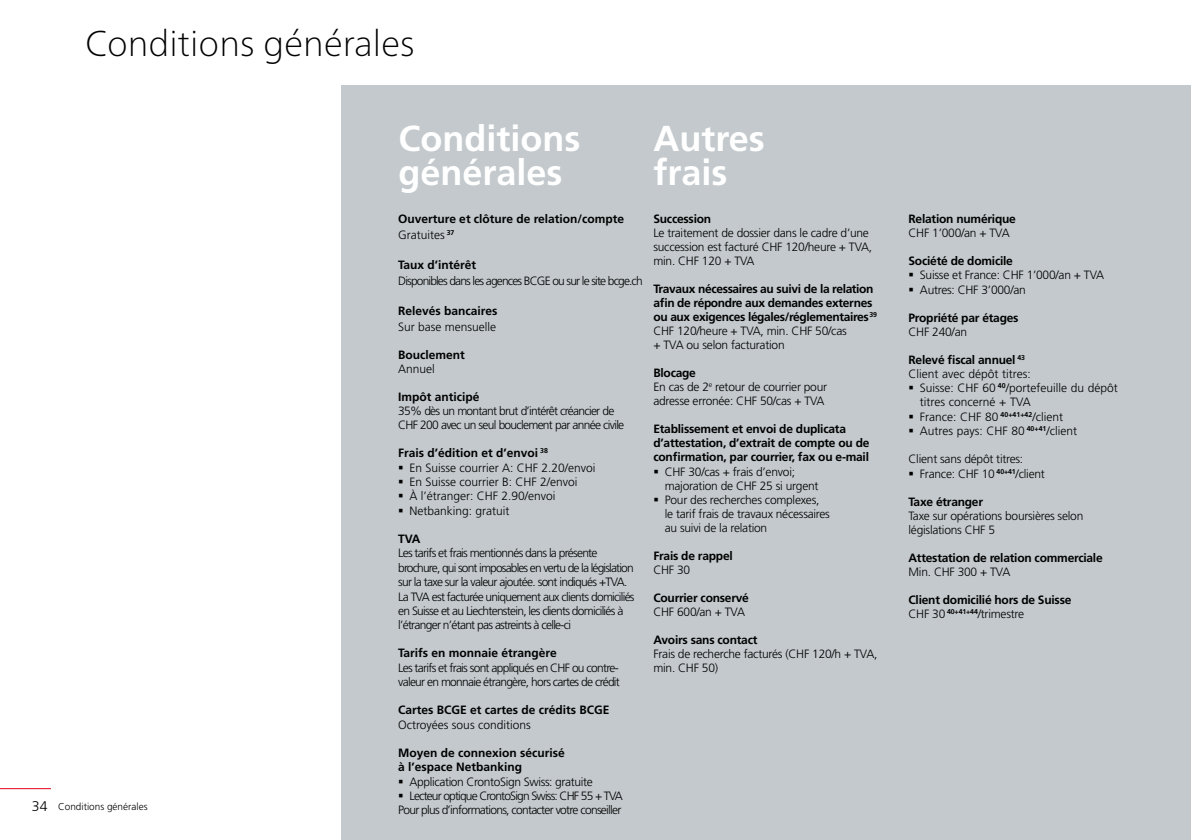
<style>
.page{position:relative;width:1191px;height:840px;background:#fff}
.page>*{position:absolute;margin:0;border:0;box-sizing:border-box;transform-origin:0 0}
.t1{font:700 36px/34px "Frutiger LT Std";color:#fff}
.t2{font:100 36px "Frutiger Neue LT Pro";color:#000}
.t3{font:300 12px/14px "Frutiger LT Std";letter-spacing:-.02em;color:#000}
.t4{font:300 12px/14.4px "Frutiger LT Std";letter-spacing:-.06em;color:#000}
.t5{font:700 12px/14px "Frutiger LT Std";letter-spacing:-.02em;color:#000}
.t6{font:300 12px/14px "Frutiger LT Std";color:#000}
.t7{font:700 12px/16px "Frutiger LT Std";color:#000}
.t8{font:300 12px "Frutiger LT Std";letter-spacing:-.07em;color:#000}
.t9{font:300 10px "Frutiger LT Std";color:#000}
.s1{font-size:14px}
.s2{font-weight:300}
.s3{font-weight:700}
</style>
<div class="page">
<div style="left:341px;top:85px;width:850px;height:754px;background:#c3c9cc"></div>
<hr style="left:0;top:787px;width:51px;height:1px;background:#e3001d">
<h1 class="t2" style="left:85px;top:22px;width:331px">Conditions générales</h1>
<p class="t9" style="left:32px;top:800px;width:117px"><span class="s1">34</span> Conditions générales</p>
<h1 class="t1" style="left:398px;top:122px;width:183px">Conditions générales</h1>
<h1 class="t1" style="left:653px;top:122px;width:113px">Autres frais</h1>
<p class="t7" style="left:398px;top:211px;width:227px">Ouverture et clôture de relation/compte<br><span class="s2">Gratuites</span> <sup>37</sup></p>
<p class="t7" style="left:398px;top:257px;width:79px">Taux d’intérêt</p>
<p class="t8" style="left:398px;top:274px;width:246px">Disponibles dans les agences BCGE ou sur le site bcge.ch</p>
<p class="t7" style="left:398px;top:303px;width:101px">Relevés bancaires</p>
<p class="t6" style="left:398px;top:320px;width:100px">Sur base mensuelle</p>
<p class="t7" style="left:398px;top:347px;width:68px">Bouclement</p>
<p class="t3" style="left:398px;top:362px;width:38px">Annuel</p>
<p class="t7" style="left:398px;top:389px;width:83px">Impôt anticipé</p>
<p class="t4" style="left:398px;top:404px;width:228px">35% dès un montant brut d’intérêt créancier de<br>CHF 200 avec un seul bouclement par année civile</p>
<p class="t7" style="left:398px;top:445px;width:151px">Frais d’édition et d’envoi <sup>38</sup></p>
<p class="t6" style="left:398px;top:460px;width:199px">▪ En Suisse courrier A: CHF 2.20/envoi</p>
<p class="t6" style="left:398px;top:475px;width:181px">▪ En Suisse courrier B: CHF 2/envoi</p>
<p class="t6" style="left:398px;top:489px;width:159px">▪ À l’étranger: CHF 2.90/envoi</p>
<p class="t6" style="left:398px;top:503px;width:113px">▪ Netbanking: gratuit</p>
<p class="t5" style="left:398px;top:531px;width:24px">TVA</p>
<p class="t4" style="left:398px;top:546px;width:238px">Les tarifs et frais mentionnés dans la présente brochure, qui sont imposables en vertu de la législation sur la taxe sur la valeur ajoutée. sont indiqués +TVA.<br>La TVA est facturée uniquement aux clients domiciliés en Suisse et au Liechtenstein, les clients domiciliés à l’étranger n’étant pas astreints à celle-ci</p>
<p class="t7" style="left:398px;top:645px;width:160px">Tarifs en monnaie étrangère</p>
<p class="t4" style="left:398px;top:660px;width:223px">Les tarifs et frais sont appliqués en CHF ou contre&shy;valeur en monnaie étrangère, hors cartes de crédit</p>
<p class="t7" style="left:398px;top:701px;width:213px">Cartes BCGE et cartes de crédits BCGE</p>
<p class="t6" style="left:398px;top:717px;width:134px">Octroyées sous conditions</p>
<p class="t7" style="left:398px;top:745px;width:168px;line-height:14px">Moyen de connexion sécurisé à l’espace Netbanking</p>
<p class="t3" style="left:398px;top:774px;width:196px">▪ Application CrontoSign Swiss: gratuite</p>
<p class="t4" style="left:398px;top:788px;width:226px">▪ Lecteur optique CrontoSign Swiss: CHF 55 + TVA<br>Pour plus d’informations, contacter votre conseiller</p>
<p class="t5" style="left:653px;top:212px;width:59px">Succession</p>
<p class="t3" style="left:653px;top:226px;width:220px">Le traitement de dossier dans le cadre d’une succession est facturé CHF 120/heure + TVA, min. CHF 120 + TVA</p>
<p class="t5" style="left:653px;top:282px;width:225px">Travaux nécessaires au suivi de la relation afin de répondre aux demandes externes ou aux exigences légales/réglementaires<sup>39<br></sup><span class="s2">CHF 120/heure + TVA, min. CHF 50/cas<br>+ TVA ou selon facturation</span></p>
<p class="t3" style="left:653px;top:366px;width:175px"><span class="s3">Blocage<br></span>En cas de 2<sup>e</sup> retour de courrier pour adresse erronée: CHF 50/cas + TVA</p>
<p class="t5" style="left:653px;top:422px;width:218px">Etablissement et envoi de duplicata d’attestation, d’extrait de compte ou de confirmation, par courrier, fax ou e-mail</p>
<p class="t3" style="left:665px;top:464px;width:155px;text-indent:-11px">▪ CHF 30/cas + frais d’envoi; majoration de CHF 25 si urgent</p>
<p class="t3" style="left:665px;top:493px;width:167px;text-indent:-11px">▪ Pour des recherches complexes, le tarif frais de travaux nécessaires au suivi de la relation</p>
<p class="t5" style="left:653px;top:548px;width:81px">Frais de rappel</p>
<p class="t3" style="left:653px;top:563px;width:38px">CHF 30</p>
<p class="t5" style="left:653px;top:590px;width:97px">Courrier conservé</p>
<p class="t3" style="left:653px;top:605px;width:93px">CHF 600/an + TVA</p>
<p class="t5" style="left:653px;top:632px;width:105px">Avoirs sans contact</p>
<p class="t3" style="left:653px;top:647px;width:226px">Frais de recherche facturés (CHF 120/h + TVA, min. CHF 50)</p>
<p class="t5" style="left:908px;top:212px;width:109px">Relation numérique</p>
<p class="t3" style="left:908px;top:226px;width:103px">CHF 1’000/an + TVA</p>
<p class="t5" style="left:908px;top:254px;width:106px">Société de domicile</p>
<p class="t3" style="left:908px;top:268px;width:197px">▪ Suisse et France: CHF 1’000/an + TVA</p>
<p class="t3" style="left:908px;top:283px;width:119px">▪ Autres: CHF 3’000/an</p>
<p class="t5" style="left:908px;top:310px;width:111px">Propriété par étages</p>
<p class="t3" style="left:908px;top:325px;width:60px">CHF 240/an</p>
<p class="t6" style="left:908px;top:353px;width:124px"><span class="s3">Relevé fiscal annuel</span> <sup>43<br></sup>Client avec dépôt titres:</p>
<p class="t6" style="left:920px;top:381px;width:199px;text-indent:-11px">▪ Suisse: CHF 60 <sup>40</sup>/portefeuille du dépôt titres concerné + TVA</p>
<p class="t6" style="left:908px;top:409px;width:156px">▪ France: CHF 80 <sup>40+41+42</sup>/client</p>
<p class="t6" style="left:908px;top:424px;width:170px">▪ Autres pays: CHF 80 <sup>40+41</sup>/client</p>
<p class="t3" style="left:908px;top:452px;width:116px">Client sans dépôt titres:</p>
<p class="t3" style="left:908px;top:466px;width:138px">▪ France: CHF 10 <sup>40+41</sup>/client</p>
<p class="t5" style="left:908px;top:494px;width:76px">Taxe étranger</p>
<p class="t3" style="left:908px;top:508px;width:176px">Taxe sur opérations boursières selon législations CHF 5</p>
<p class="t5" style="left:908px;top:550px;width:196px">Attestation de relation commerciale</p>
<p class="t3" style="left:908px;top:564px;width:103px">Min. CHF 300 + TVA</p>
<p class="t5" style="left:908px;top:592px;width:164px">Client domicilié hors de Suisse<br><span class="s2">CHF 30</span> <sup>40+41+44</sup><span class="s2">/trimestre</span></p>
</div>
